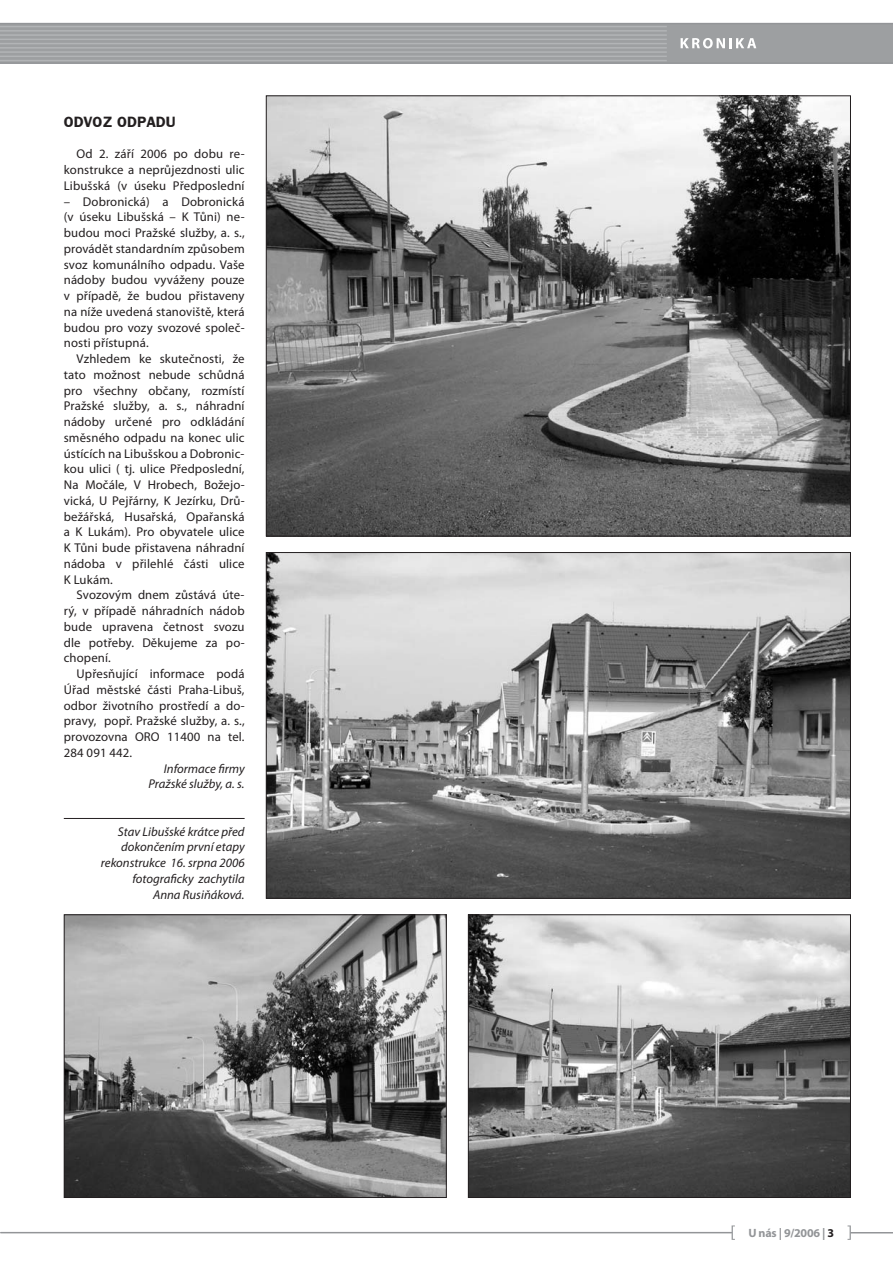
<style>
.page{position:relative;width:893px;height:1263px;background:#fff}
.page>*{position:absolute;margin:0;border:0;box-sizing:border-box;transform-origin:0 0}
.t1{font:700 15px "Frankfurt Gothic";color:#231f20}
.t2{font:12.75px/15.8px "Myriad Pro";letter-spacing:.01em;color:#231f20;text-align:justify}
.t3{font:italic 12.75px/15.8px "Myriad Pro";color:#231f20;text-align:right}
.t4{font:700 12px "Myriad Pro";letter-spacing:-.02em;color:#939598}
.s1{color:#231f20}
</style>
<div class="page">
<hr style="left:850px;top:1232px;width:42px;height:2px;background:#939598">
<hr style="left:1px;top:1232px;width:730px;height:1px;background:#939598">
<svg style="left:847px;top:1225px;width:3px;height:15px"></svg>
<svg style="left:731px;top:1225px;width:4px;height:15px"></svg>
<svg style="left:0;top:23px;width:892px;height:41px;background:#a2a4a6"></svg>
<img style="left:268px;top:97px;width:580px;height:437px">
<img style="left:66px;top:916px;width:378px;height:280px">
<div style="left:64px;top:914px;width:382px;height:284px;border:1px solid #231f20"></div>
<img style="left:470px;top:916px;width:378px;height:280px">
<div style="left:468px;top:914px;width:382px;height:284px;border:1px solid #231f20"></div>
<img style="left:268px;top:554px;width:580px;height:343px">
<hr style="left:64px;top:818px;width:180px;height:1px;background:#231f20">
<p class="t1" style="left:64px;top:113px;width:113px">ODVOZ ODPADU</p>
<p class="t2" style="left:64px;top:148px;width:182px;text-indent:13px">Od 2. září 2006 po dobu re&shy;konstrukce a neprůjezdnosti ulic Libušská (v úseku Předposlední</p>
<p class="t2" style="left:64px;top:195px;width:182px">– Dobronická) a Dobronická (v úseku Libušská – K Tůni) ne&shy;budou moci Pražské služby, a. s., provádět standardním způsobem svoz komunálního odpadu. Vaše nádoby budou vyváženy pouze v případě, že budou přistaveny na níže uvedená stanoviště, která budou pro vozy svozové společ&shy;nosti přístupná.</p>
<p class="t2" style="left:64px;top:352px;width:182px;text-indent:13px">Vzhledem ke skutečnosti, že tato možnost nebude schůdná pro všechny občany, rozmístí Pražské služby, a. s., náhradní nádoby určené pro odkládání směsného odpadu na konec ulic ústících na Libušskou a Dobronic&shy;kou ulici ( tj. ulice Předposlední, Na Močále, V Hrobech, Božejo&shy;vická, U Pejřárny, K Jezírku, Drů&shy;bežářská, Husařská, Opařanská a K Lukám). Pro obyvatele ulice K Tůni bude přistavena náhradní nádoba v přilehlé části ulice K Lukám.</p>
<p class="t2" style="left:64px;top:588px;width:182px;text-indent:13px">Svozovým dnem zůstává úte&shy;rý, v případě náhradních nádob bude upravena četnost svozu dle potřeby. Děkujeme za po&shy;chopení.</p>
<p class="t2" style="left:64px;top:667px;width:182px;text-indent:13px">Upřesňující informace podá Úřad městské části Praha-Libuš, odbor životního prostředí a do&shy;pravy, popř. Pražské služby, a. s., provozovna ORO 11400 na tel.<br>284 091 442.</p>
<p class="t3" style="left:148px;top:762px;width:98px">Informace firmy<br>Pražské služby, a. s.</p>
<p class="t3" style="left:101px;top:825px;width:145px">Stav Libušské krátce před dokončením první etapy rekonstrukce 16. srpna 2006 fotograficky zachytila<br>Anna Rusiňáková.</p>
<p class="t4" style="left:748px;top:1229px;width:87px">U nás | 9/2006 | <span class="s1">3</span></p>
</div>
